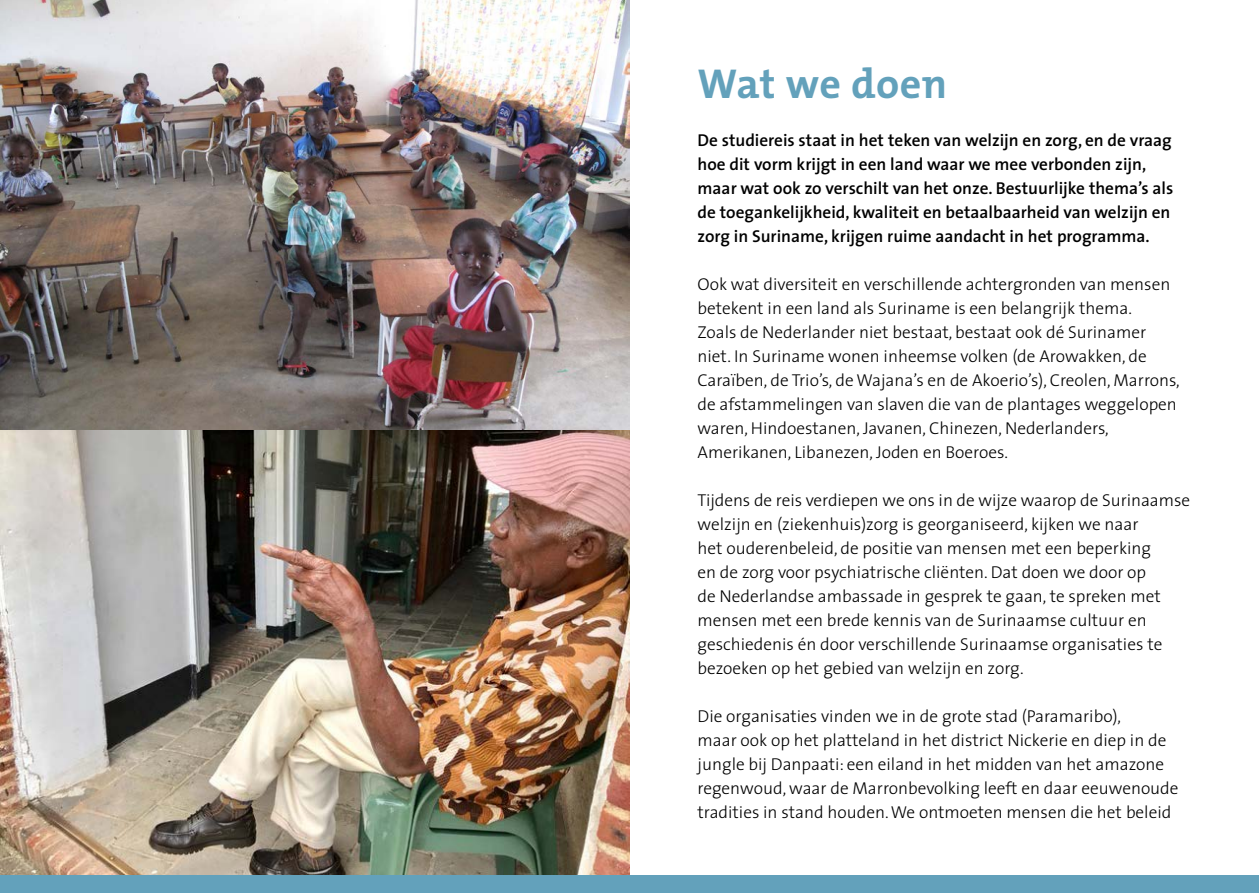
<style>
.page{position:relative;width:1259px;height:893px;background:#fff}
.page>*{position:absolute;margin:0;border:0;box-sizing:border-box;transform-origin:0 0}
.t1{font:700 42px "The Mix";letter-spacing:.01em;color:#63a1bb}
.t2{font:300 17.25px/24px "The Sans";color:#000}
.t3{font:600 17.25px/24px "The Sans";color:#000}
</style>
<div class="page">
<img style="left:0;top:0;width:629px;height:876px">
<div style="left:0;top:876px;width:1259px;height:17px;background:#63a1bb"></div>
<h1 class="t1" style="left:697px;top:49px;width:251px">Wat we doen</h1>
<p class="t3" style="left:697px;top:128px;width:477px">De studiereis staat in het teken van welzijn en zorg, en de vraag hoe dit vorm krijgt in een land waar we mee verbonden zijn, maar wat ook zo verschilt van het onze. Bestuurlijke thema’s als de toegankelijkheid, kwaliteit en betaalbaarheid van welzijn en zorg in Suriname, krijgen ruime aandacht in het programma.</p>
<p class="t2" style="left:697px;top:272px;width:484px">Ook wat diversiteit en verschillende achtergronden van mensen betekent in een land als Suriname is een belangrijk thema.<br>Zoals de Nederlander niet bestaat, bestaat ook dé Surinamer niet. In Suriname wonen inheemse volken (de Arowakken, de Caraïben, de Trio’s, de Wajana’s en de Akoerio’s), Creolen, Marrons, de afstammelingen van slaven die van de plantages weggelopen waren, Hindoestanen, Javanen, Chinezen, Nederlanders, Amerikanen, Libanezen, Joden en Boeroes.</p>
<p class="t2" style="left:697px;top:488px;width:494px">Tijdens de reis verdiepen we ons in de wijze waarop de Surinaamse welzijn en (ziekenhuis)zorg is georganiseerd, kijken we naar<br>het ouderenbeleid, de positie van mensen met een beperking<br>en de zorg voor psychiatrische cliënten. Dat doen we door op<br>de Nederlandse ambassade in gesprek te gaan, te spreken met mensen met een brede kennis van de Surinaamse cultuur en geschiedenis én door verschillende Surinaamse organisaties te bezoeken op het gebied van welzijn en zorg.</p>
<p class="t2" style="left:697px;top:704px;width:482px">Die organisaties vinden we in de grote stad (Paramaribo),<br>maar ook op het platteland in het district Nickerie en diep in de jungle bij Danpaati: een eiland in het midden van het amazone regenwoud, waar de Marronbevolking leeft en daar eeuwenoude tradities in stand houden. We ontmoeten mensen die het beleid</p>
</div>
